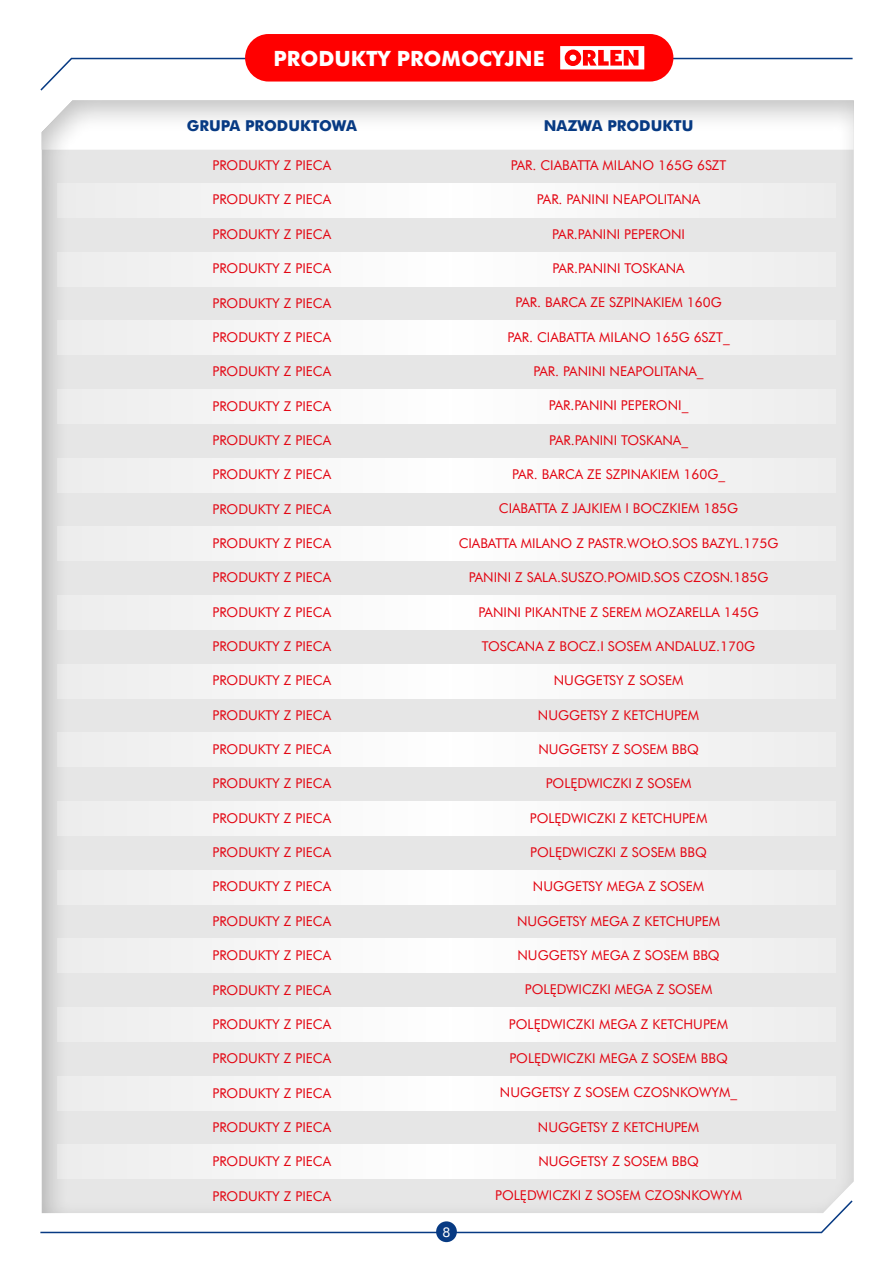
<style>
.page{position:relative;width:893px;height:1263px;background:#fff}
.page>*{position:absolute;margin:0;border:0;box-sizing:border-box;transform-origin:0 0}
.t1{font:700 21px "Futura EU";color:#fff}
.t2{font:700 15px "Futura EU";color:#073a83}
.t3{font:13.5px "Futura EU";color:#e30613}
.t4{font:13.5px "Futura EU";color:#fff}
</style>
<div class="page">
<svg style="left:40px;top:1213px;width:802px;height:20px"></svg>
<div style="left:436px;top:1221px;width:21px;height:21px;background:#073a83;border-radius:50%"></div>
<div style="left:17px;top:79px;width:861px;height:1134px;background:#000;opacity:.25"></div>
<div style="left:57px;top:1076px;width:779px;height:34px;background:#f6f6f6"></div>
<div style="left:57px;top:1144px;width:779px;height:35px;background:#f6f6f6"></div>
<div style="left:57px;top:252px;width:779px;height:34px;background:#f6f6f6"></div>
<div style="left:57px;top:184px;width:779px;height:34px;background:#f5f5f5"></div>
<div style="left:57px;top:389px;width:779px;height:35px;background:#f6f6f6"></div>
<div style="left:57px;top:664px;width:779px;height:34px;background:#f6f6f6"></div>
<div style="left:57px;top:458px;width:779px;height:34px;background:#f6f6f6"></div>
<div style="left:57px;top:733px;width:779px;height:34px;background:#f6f6f6"></div>
<div style="left:57px;top:527px;width:779px;height:34px;background:#f6f6f6"></div>
<div style="left:57px;top:801px;width:779px;height:35px;background:#f6f6f6"></div>
<div style="left:57px;top:938px;width:779px;height:35px;background:#f6f6f6"></div>
<div style="left:57px;top:595px;width:779px;height:35px;background:#f6f6f6"></div>
<div style="left:57px;top:870px;width:779px;height:34px;background:#f6f6f6"></div>
<div style="left:57px;top:1007px;width:779px;height:34px;background:#f6f6f6"></div>
<div style="left:57px;top:321px;width:779px;height:34px;background:#f6f6f6"></div>
<div style="left:245px;top:34px;width:428px;height:48px;background:#f00;border-radius:24px"></div>
<svg style="left:40px;top:46px;width:813px;height:45px"></svg>
<h1 class="t1" style="left:274px;top:45px;width:272px">PRODUKTY PROMOCYJNE</h1>
<p class="t2" style="left:187px;top:117px;width:172px">GRUPA PRODUKTOWA</p>
<p class="t2" style="left:544px;top:117px;width:151px">NAZWA PRODUKTU</p>
<p class="t3" style="left:213px;top:157px;width:120px">PRODUKTY Z PIECA</p>
<p class="t3" style="left:213px;top:191px;width:120px">PRODUKTY Z PIECA</p>
<p class="t3" style="left:213px;top:226px;width:120px">PRODUKTY Z PIECA</p>
<p class="t3" style="left:213px;top:260px;width:120px">PRODUKTY Z PIECA</p>
<p class="t3" style="left:213px;top:294px;width:120px">PRODUKTY Z PIECA</p>
<p class="t3" style="left:213px;top:329px;width:120px">PRODUKTY Z PIECA</p>
<p class="t3" style="left:213px;top:363px;width:120px">PRODUKTY Z PIECA</p>
<p class="t3" style="left:213px;top:397px;width:120px">PRODUKTY Z PIECA</p>
<p class="t3" style="left:213px;top:432px;width:120px">PRODUKTY Z PIECA</p>
<p class="t3" style="left:213px;top:466px;width:120px">PRODUKTY Z PIECA</p>
<p class="t3" style="left:213px;top:501px;width:120px">PRODUKTY Z PIECA</p>
<p class="t3" style="left:213px;top:535px;width:120px">PRODUKTY Z PIECA</p>
<p class="t3" style="left:213px;top:569px;width:120px">PRODUKTY Z PIECA</p>
<p class="t3" style="left:213px;top:604px;width:120px">PRODUKTY Z PIECA</p>
<p class="t3" style="left:213px;top:638px;width:120px">PRODUKTY Z PIECA</p>
<p class="t3" style="left:213px;top:672px;width:120px">PRODUKTY Z PIECA</p>
<p class="t3" style="left:213px;top:707px;width:120px">PRODUKTY Z PIECA</p>
<p class="t3" style="left:213px;top:741px;width:120px">PRODUKTY Z PIECA</p>
<p class="t3" style="left:213px;top:775px;width:120px">PRODUKTY Z PIECA</p>
<p class="t3" style="left:213px;top:810px;width:120px">PRODUKTY Z PIECA</p>
<p class="t3" style="left:213px;top:844px;width:120px">PRODUKTY Z PIECA</p>
<p class="t3" style="left:213px;top:878px;width:120px">PRODUKTY Z PIECA</p>
<p class="t3" style="left:213px;top:913px;width:120px">PRODUKTY Z PIECA</p>
<p class="t3" style="left:213px;top:947px;width:120px">PRODUKTY Z PIECA</p>
<p class="t3" style="left:213px;top:981px;width:120px">PRODUKTY Z PIECA</p>
<p class="t3" style="left:213px;top:1016px;width:120px">PRODUKTY Z PIECA</p>
<p class="t3" style="left:213px;top:1050px;width:120px">PRODUKTY Z PIECA</p>
<p class="t3" style="left:213px;top:1084px;width:120px">PRODUKTY Z PIECA</p>
<p class="t3" style="left:213px;top:1119px;width:120px">PRODUKTY Z PIECA</p>
<p class="t3" style="left:213px;top:1153px;width:120px">PRODUKTY Z PIECA</p>
<p class="t3" style="left:213px;top:1187px;width:120px">PRODUKTY Z PIECA</p>
<p class="t3" style="left:511px;top:157px;width:217px">PAR. CIABATTA MILANO 165G 6SZT</p>
<p class="t3" style="left:537px;top:191px;width:165px">PAR. PANINI NEAPOLITANA</p>
<p class="t3" style="left:552px;top:226px;width:134px">PAR.PANINI PEPERONI</p>
<p class="t3" style="left:552px;top:260px;width:134px">PAR.PANINI TOSKANA</p>
<p class="t3" style="left:515px;top:294px;width:208px">PAR. BARCA ZE SZPINAKIEM 160G</p>
<p class="t3" style="left:507px;top:329px;width:224px">PAR. CIABATTA MILANO 165G 6SZT_</p>
<p class="t3" style="left:533px;top:363px;width:172px">PAR. PANINI NEAPOLITANA_</p>
<p class="t3" style="left:549px;top:397px;width:141px">PAR.PANINI PEPERONI_</p>
<p class="t3" style="left:549px;top:432px;width:141px">PAR.PANINI TOSKANA_</p>
<p class="t3" style="left:512px;top:466px;width:215px">PAR. BARCA ZE SZPINAKIEM 160G_</p>
<p class="t3" style="left:499px;top:500px;width:241px">CIABATTA Z JAJKIEM I BOCZKIEM 185G</p>
<p class="t3" style="left:459px;top:535px;width:321px">CIABATTA MILANO Z PASTR.WOŁO.SOS BAZYL.175G</p>
<p class="t3" style="left:469px;top:569px;width:301px">PANINI Z SALA.SUSZO.POMID.SOS CZOSN.185G</p>
<p class="t3" style="left:478px;top:603px;width:282px">PANINI PIKANTNE Z SEREM MOZARELLA 145G</p>
<p class="t3" style="left:482px;top:638px;width:275px">TOSCANA Z BOCZ.I SOSEM ANDALUZ.170G</p>
<p class="t3" style="left:554px;top:672px;width:131px">NUGGETSY Z SOSEM</p>
<p class="t3" style="left:538px;top:706px;width:163px">NUGGETSY Z KETCHUPEM</p>
<p class="t3" style="left:538px;top:741px;width:162px">NUGGETSY Z SOSEM BBQ</p>
<p class="t3" style="left:546px;top:775px;width:147px">POLĘDWICZKI Z SOSEM</p>
<p class="t3" style="left:530px;top:809px;width:179px">POLĘDWICZKI Z KETCHUPEM</p>
<p class="t3" style="left:530px;top:844px;width:178px">POLĘDWICZKI Z SOSEM BBQ</p>
<p class="t3" style="left:533px;top:878px;width:173px">NUGGETSY MEGA Z SOSEM</p>
<p class="t3" style="left:517px;top:912px;width:205px">NUGGETSY MEGA Z KETCHUPEM</p>
<p class="t3" style="left:517px;top:947px;width:204px">NUGGETSY MEGA Z SOSEM BBQ</p>
<p class="t3" style="left:525px;top:981px;width:189px">POLĘDWICZKI MEGA Z SOSEM</p>
<p class="t3" style="left:509px;top:1016px;width:221px">POLĘDWICZKI MEGA Z KETCHUPEM</p>
<p class="t3" style="left:509px;top:1050px;width:220px">POLĘDWICZKI MEGA Z SOSEM BBQ</p>
<p class="t3" style="left:500px;top:1084px;width:239px">NUGGETSY Z SOSEM CZOSNKOWYM_</p>
<p class="t3" style="left:538px;top:1119px;width:163px">NUGGETSY Z KETCHUPEM</p>
<p class="t3" style="left:538px;top:1153px;width:162px">NUGGETSY Z SOSEM BBQ</p>
<p class="t3" style="left:495px;top:1187px;width:248px">POLĘDWICZKI Z SOSEM CZOSNKOWYM</p>
<p class="t4" style="left:442px;top:1223px;width:9px">8</p>
</div>
